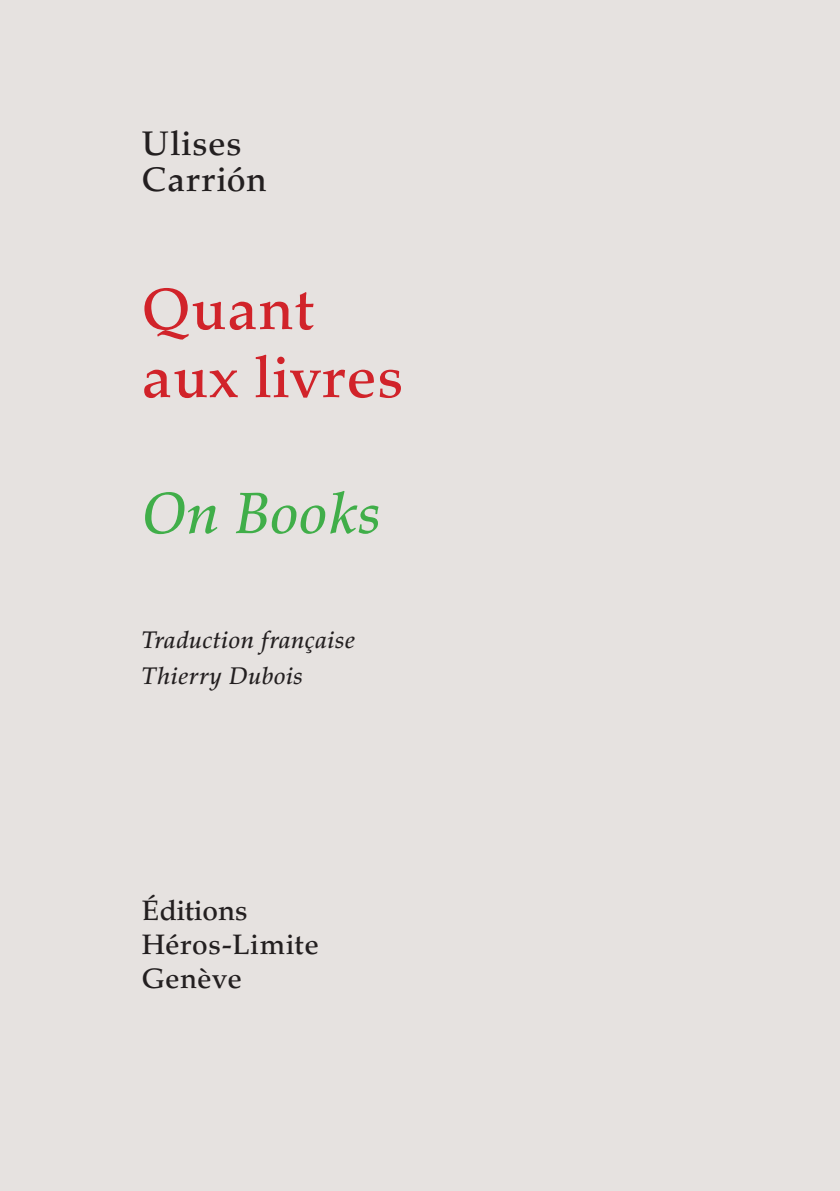
<style>
.page{position:relative;width:840px;height:1191px;background:#fff}
.page>*{position:absolute;margin:0;border:0;box-sizing:border-box;transform-origin:0 0}
.titre1{font:500 58px "Palatino";letter-spacing:.015em;color:#d1232a}
.titre1-2{font:italic 500 58px "Palatino";letter-spacing:.015em;color:#40ae49}
.auteur{font:500 34px "Palatino";letter-spacing:.025em;color:#231f20}
.editions{font:500 28px "Palatino";letter-spacing:.005em;color:#231f20}
.trad{font:italic 500 24px "Palatino";letter-spacing:.02em;color:#231f20}
</style>
<div class="page">
<div style="left:0;top:0;width:839px;height:1191px;background:#e6e2e0"></div>
<p class="auteur" style="left:142px;top:123px;width:101px">Ulises</p>
<p class="auteur" style="left:142px;top:159px;width:126px">Carrión</p>
<p class="titre1" style="left:142px;top:275px;width:173px">Quant</p>
<p class="titre1" style="left:142px;top:343px;width:263px">aux livres</p>
<p class="titre1-2" style="left:142px;top:479px;width:240px">On Books</p>
<p class="trad" style="left:142px;top:625px;width:214px">Traduction française</p>
<p class="trad" style="left:142px;top:661px;width:162px">Thierry Dubois</p>
<p class="editions" style="left:142px;top:894px;width:107px">Éditions</p>
<p class="editions" style="left:142px;top:928px;width:178px">Héros-Limite</p>
<p class="editions" style="left:142px;top:962px;width:101px">Genève</p>
</div>
